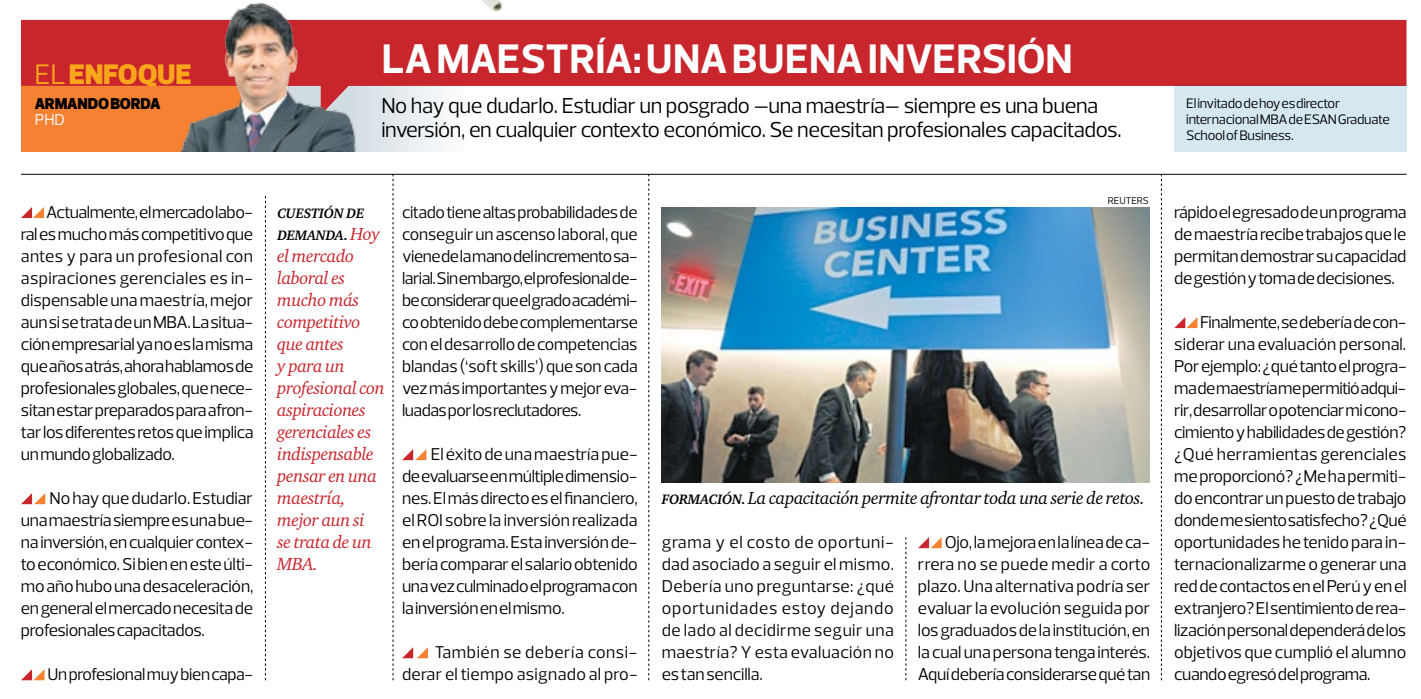
<style>
.page{position:relative;width:1421px;height:699px;background:#fff}
.page>*{position:absolute;margin:0;border:0;box-sizing:border-box;transform-origin:0 0}
.t1{font:700 42px "Prelo";letter-spacing:-.005em;color:#fff}
.t2{font:900 28.8px "Prelo";letter-spacing:-.005em;color:#faa61a}
.t3{font:22px/24px "Prelo";letter-spacing:-.02em;color:#000}
.t4{font:italic 18px/22px "Charter ITC Pro";letter-spacing:-.02em;color:#c9252c}
.t5{font:italic 18px "Charter ITC Pro";letter-spacing:-.02em;color:#000}
.t6{font:17.4px/22px "Prelo";letter-spacing:-.015em;color:#000;text-align:justify}
.t7{font:17.4px/22px "Prelo";letter-spacing:.02em;color:#000;text-align:right}
.t8{font:17.2px/22px "Prelo";letter-spacing:-.02em;color:#000;text-align:justify}
.t9{font:900 16px "Prelo";letter-spacing:-.015em;color:#000}
.t10{font:16px "Prelo";color:#fff}
.t11{font:14px/16px "Prelo";letter-spacing:-.02em;color:#000}
.t12{font:italic 700 14px/22px "Charter ITC Pro";letter-spacing:-.01em;color:#000}
.t13{font:10px "Prelo";letter-spacing:-.005em;color:#000}
.s1{font-weight:400}
.s2{font-weight:400;font-size:18px;color:#c9252c}
.s3{font-weight:700;font-size:14px}
</style>
<div class="page">
<svg style="left:21px;top:207px;width:23px;height:11px"></svg>
<svg style="left:21px;top:493px;width:24px;height:11px"></svg>
<svg style="left:21px;top:669px;width:24px;height:11px"></svg>
<hr style="left:21px;top:174px;width:1385px;height:1px;background:#000">
<svg style="left:648px;top:174px;width:1px;height:506px"></svg>
<svg style="left:905px;top:537px;width:1px;height:143px"></svg>
<svg style="left:1161px;top:175px;width:1px;height:505px"></svg>
<svg style="left:393px;top:174px;width:1px;height:506px"></svg>
<svg style="left:265px;top:196px;width:1px;height:484px"></svg>
<svg style="left:1174px;top:317px;width:23px;height:11px"></svg>
<img style="left:662px;top:207px;width:487px;height:275px">
<svg style="left:402px;top:449px;width:24px;height:11px"></svg>
<svg style="left:402px;top:647px;width:26px;height:11px"></svg>
<svg style="left:358px;top:115px;width:84px;height:37px;fill:#e4ebee"></svg>
<svg style="left:21px;top:20px;width:1385px;height:95px;fill:#c9252c"></svg>
<div style="left:1174px;top:86px;width:232px;height:66px;background:#d5e7ef"></div>
<div style="left:21px;top:86px;width:141px;height:66px;background:#f58232"></div>
<img style="left:162px;top:4px;width:196px;height:148px">
<svg style="left:918px;top:537px;width:23px;height:11px"></svg>
<img style="left:482px;top:0;width:21px;height:11px">
<h2 class="t2" style="left:35px;top:57px;width:158px"><span class="s1">el</span> ENFOQUE</h2>
<p class="t9" style="left:35px;top:94px;width:127px">ARMANDO BORDA</p>
<p class="t10" style="left:35px;top:110px;width:32px">PhD</p>
<p class="t6" style="left:21px;top:201px;width:234px;text-indent:25px">Actualmente, el mercado labo&shy;ral es mucho más competitivo que antes y para un profesional con aspiraciones gerenciales es in&shy;dispensable una maestría, mejor aun si se trata de un MBA. La situa&shy;ción empresarial ya no es la misma que años atrás, ahora hablamos de profesionales globales, que nece&shy;sitan estar preparados para afron&shy;tar los diferentes retos que implica un mundo globalizado.</p>
<p class="t6" style="left:21px;top:487px;width:234px;text-indent:29px">No hay que dudarlo. Estudiar una maestría siempre es una bue&shy;na inversión, en cualquier contex&shy;to económico. Si bien en este últi&shy;mo año hubo una desaceleración, en general el mercado necesita de profesionales capacitados.</p>
<p class="t8" style="left:48px;top:663px;width:207px">Un profesional muy bien capa-</p>
<h1 class="t1" style="left:382px;top:33px;width:693px">LA MAESTRÍA: UNA BUENA INVERSIÓN</h1>
<p class="t3" style="left:381px;top:94px;width:742px">No hay que dudarlo. Estudiar un posgrado –una maestría– siempre es una buena inversión, en cualquier contexto económico. Se necesitan profesionales capacitados.</p>
<p class="t12" style="left:277px;top:202px;width:104px">CUESTIÓN DE<br>DEMANDA. <span class="s2">Hoy</span></p>
<p class="t4" style="left:277px;top:245px;width:109px">el mercado laboral es mucho más competitivo que antes<br>y para un profesional con aspiraciones gerenciales es indispensable pensar en una maestría, mejor aun si<br>se trata de un<br>MBA.</p>
<p class="t8" style="left:402px;top:201px;width:237px">citado tiene altas probabilidades de conseguir un ascenso laboral, que viene de la mano del incremento sa&shy;larial. Sin embargo, el profesional de&shy;be considerar que el grado académi&shy;co obtenido debe complementarse con el desarrollo de competencias blandas (‘soft skills’) que son cada vez más importantes y mejor eva&shy;luadas por los reclutadores.</p>
<p class="t6" style="left:402px;top:443px;width:237px;text-indent:29px">El éxito de una maestría pue&shy;de evaluarse en múltiple dimensio&shy;nes. El más directo es el financiero, el ROI sobre la inversión realizada en el programa. Esta inversión de&shy;bería comparar el salario obtenido una vez culminado el programa con la inversión en el mismo.</p>
<p class="t7" style="left:402px;top:641px;width:237px">También se debería consi&shy;derar el tiempo asignado al pro-</p>
<p class="t13" style="left:1108px;top:194px;width:41px">reuters</p>
<p class="t5" style="left:662px;top:487px;width:485px"><span class="s3">FORMACIÓN.</span> La capacitación permite afrontar toda una serie de retos.</p>
<p class="t6" style="left:662px;top:531px;width:234px">grama y el costo de oportuni&shy;dad asociado a seguir el mismo.<br>Debería uno preguntarse: ¿qué oportunidades estoy dejando de lado al decidirme seguir una maestría? Y esta evaluación no es tan sencilla.</p>
<p class="t6" style="left:918px;top:531px;width:234px;text-indent:27px">Ojo, la mejora en la línea de ca&shy;rrera no se puede medir a corto plazo. Una alternativa podría ser evaluar la evolución seguida por los graduados de la institución, en la cual una persona tenga interés.<br>Aquí debería considerarse qué tan</p>
<p class="t11" style="left:1186px;top:95px;width:205px">El invitado de hoy es director internacional MBA de ESAN Graduate<br>School of Business.</p>
<p class="t6" style="left:1174px;top:201px;width:234px">rápido el egresado de un programa de maestría recibe trabajos que le permitan demostrar su capacidad de gestión y toma de decisiones.</p>
<p class="t6" style="left:1174px;top:311px;width:234px;text-indent:26px">Finalmente, se debería de con&shy;siderar una evaluación personal.<br>Por ejemplo: ¿qué tanto el progra&shy;ma de maestría me permitió adqui&shy;rir, desarrollar o potenciar mi cono&shy;cimiento y habilidades de gestión? ¿Qué herramientas gerenciales me proporcionó? ¿Me ha permiti&shy;do encontrar un puesto de trabajo donde me siento satisfecho? ¿Qué oportunidades he tenido para in&shy;ternacionalizarme o generar una red de contactos en el Perú y en el extranjero? El sentimiento de rea&shy;lización personal dependerá de los objetivos que cumplió el alumno cuando egresó del programa.</p>
</div>
